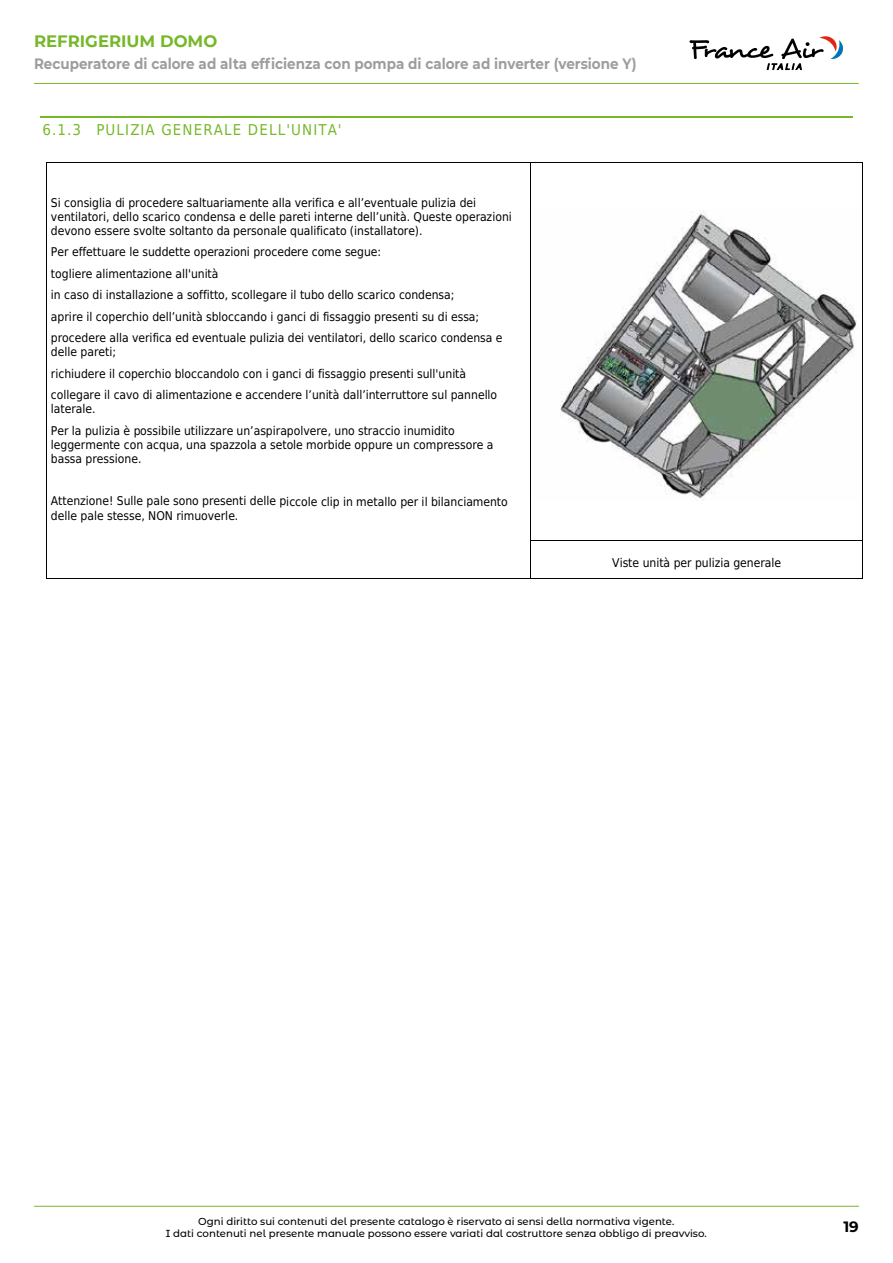
<style>
.page{position:relative;width:893px;height:1263px;background:#fff}
.page>*{position:absolute;margin:0;border:0;box-sizing:border-box;transform-origin:0 0}
.t1{font:700 16.5px "Montserrat";color:#76b82a}
.t2{font:700 15px "Montserrat";color:#9d9d9c;scale:.9 1}
.t3{font:15px "DejaVu Sans Condensed";letter-spacing:.075em;color:#76b82a}
.t4{font:700 15px "Montserrat Alternates";color:#000}
.t5{font:12px/21.5px "DejaVu Sans Condensed";color:#000}
.t6{font:500 10.2px/12.3px "Montserrat Alternates";color:#000;text-align:center}
</style>
<div class="page">
<hr style="left:40px;top:117px;width:813px;height:1px;background:#76b82a">
<hr style="left:47px;top:162px;width:484px;height:1px;background:#000">
<hr style="left:531px;top:162px;width:331px;height:1px;background:#000">
<hr style="left:47px;top:167px;width:1px;height:374px;background:#000">
<hr style="left:531px;top:167px;width:1px;height:374px;background:#000">
<hr style="left:862px;top:167px;width:1px;height:374px;background:#000">
<hr style="left:531px;top:541px;width:331px;height:1px;background:#000">
<hr style="left:47px;top:545px;width:1px;height:33px;background:#000">
<hr style="left:47px;top:578px;width:484px;height:1px;background:#000">
<hr style="left:531px;top:545px;width:1px;height:33px;background:#000">
<hr style="left:531px;top:578px;width:331px;height:1px;background:#000">
<hr style="left:862px;top:545px;width:1px;height:33px;background:#000">
<img style="left:560px;top:210px;width:298px;height:291px">
<hr style="left:34px;top:1206px;width:825px;height:1px;background:#76b82a">
<hr style="left:34px;top:83px;width:825px;height:1px;background:#76b82a">
<svg style="left:689px;top:36px;width:154px;height:34px"></svg>
<h1 class="t1" style="left:34px;top:29px;width:185px">REFRIGERIUM DOMO</h1>
<p class="t2" style="left:34px;top:53px;width:671px">Recuperatore di calore ad alta efficienza con pompa di calore ad inverter (versione Y)</p>
<p class="t3" style="left:42px;top:116px;width:301px">6.1.3 PULIZIA GENERALE DELL'UNITA'</p>
<p class="t5" style="left:51px;top:195px;width:463px;line-height:14px">Si consiglia di procedere saltuariamente alla verifica e all’eventuale pulizia dei ventilatori, dello scarico condensa e delle pareti interne dell’unità. Queste operazioni devono essere svolte soltanto da personale qualificato (installatore).</p>
<p class="t5" style="left:51px;top:241px;width:453px">Per effettuare le suddette operazioni procedere come segue:<br>togliere alimentazione all'unità<br>in caso di installazione a soffitto, scollegare il tubo dello scarico condensa;<br>aprire il coperchio dell’unità sbloccando i ganci di fissaggio presenti su di essa; procedere alla verifica ed eventuale pulizia dei ventilatori, dello scarico condensa e</p>
<p class="t5" style="left:51px;top:341px;width:448px">delle pareti;<br>richiudere il coperchio bloccandolo con i ganci di fissaggio presenti sull'unità collegare il cavo di alimentazione e accendere l’unità dall’interruttore sul pannello</p>
<p class="t5" style="left:51px;top:398px;width:405px">laterale.<br>Per la pulizia è possibile utilizzare un’aspirapolvere, uno straccio inumidito</p>
<p class="t5" style="left:51px;top:437px;width:444px;line-height:14.1px">leggermente con acqua, una spazzola a setole morbide oppure un compressore a bassa pressione.</p>
<p class="t5" style="left:51px;top:494px;width:458px;line-height:14.1px">Attenzione! Sulle pale sono presenti delle piccole clip in metallo per il bilanciamento delle pale stesse, NON rimuoverle.</p>
<p class="t5" style="left:612px;top:552px;width:170px">Viste unità per pulizia generale</p>
<p class="t6" style="left:166px;top:1214px;width:542px">Ogni diritto sui contenuti del presente catalogo è riservato ai sensi della normativa vigente.<br>I dati contenuti nel presente manuale possono essere variati dal costruttore senza obbligo di preavviso.</p>
<p class="t4" style="left:843px;top:1216px;width:17px">19</p>
</div>
